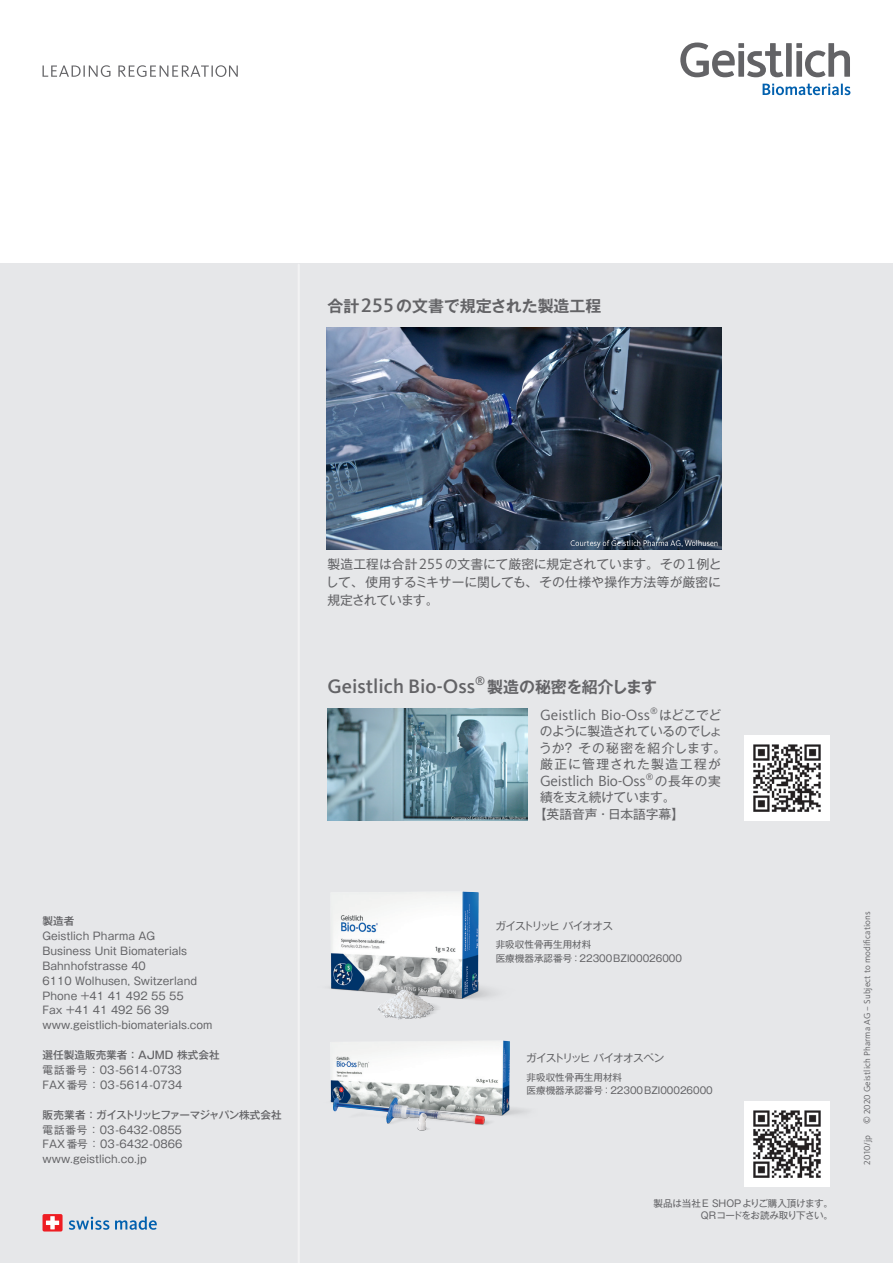
<style>
.page{position:relative;width:893px;height:1263px;background:#fff}
.page>*{position:absolute;margin:0;border:0;box-sizing:border-box;transform-origin:0 0}
.t1{font:500 20.25px "Kievit Pro";color:#636366}
.t2{font:700 15.9px "Gothic MB101 Pro De";color:#636366}
.t3{font:700 15.9px "Gothic MB101 Pro De";letter-spacing:-.02em;color:#636366}
.t4{font:15.3px "Kievit Pro";letter-spacing:-.005em;color:#636366}
.t5{font:12.75px/18.1px "Gothic MB101 Pro";color:#636366}
.t6{font:12.75px/16.5px "Gothic MB101 Pro";letter-spacing:-.025em;color:#636366;text-align:center}
.t7{font:12.75px "Gothic MB101 Pro";letter-spacing:.105em;color:#636366}
.t8{font:500 11.85px "Kievit Pro";color:#636366}
.t9{font:10.65px/14.9px "Gothic MB101 Pro";color:#636366}
.t10{font:500 10.65px "Gothic MB101 Pro";letter-spacing:-.08em;color:#636366}
.t11{font:500 10.65px "Gothic MB101 Pro";color:#636366}
.t12{font:10.65px "Gothic MB101 Pro";letter-spacing:-.06em;color:#636366}
.t13{font:10.65px "Gothic MB101 Pro";letter-spacing:-.12em;color:#636366}
.t14{font:9.6px/13.8px "Gothic MB101 Pro";color:#636366}
.t15{font:9.6px/12.8px "Gothic MB101 Pro";letter-spacing:-.02em;color:#636366;text-align:right}
.t16{font:9px "Kievit Pro";letter-spacing:.01em;color:#636366}
.t17{font:8.85px "Kievit Pro";color:#636366}
</style>
<div class="page">
<div style="left:0;top:264px;width:893px;height:999px;background:#e6e7e9"></div>
<hr style="left:298px;top:265px;width:2px;height:998px;background:#fff">
<img style="left:327px;top:327px;width:394px;height:222px">
<svg style="left:69px;top:1217px;width:40px;height:13px"></svg>
<svg style="left:115px;top:1216px;width:42px;height:14px"></svg>
<div style="left:43px;top:1214px;width:20px;height:17px;background:#ee1d23;border-radius:2px"></div>
<svg style="left:46px;top:1216px;width:13px;height:13px"></svg>
<img style="left:330px;top:891px;width:164px;height:129px">
<img style="left:330px;top:1040px;width:197px;height:91px">
<img style="left:744px;top:1101px;width:85px;height:85px">
<svg style="left:680px;top:43px;width:170px;height:34px"></svg>
<svg style="left:763px;top:84px;width:87px;height:11px"></svg>
<svg style="left:43px;top:65px;width:195px;height:12px"></svg>
<img style="left:327px;top:708px;width:200px;height:113px">
<img style="left:744px;top:736px;width:85px;height:85px">
<h2 class="t2" style="left:396px;top:292px;width:207px">の文書で規定された製造工程</h2>
<h2 class="t2" style="left:327px;top:292px;width:33px">合計</h2>
<h1 class="t1" style="left:361px;top:293px;width:34px">255</h1>
<p class="t11" style="left:43px;top:912px;width:33px">製造者</p>
<p class="t9" style="left:43px;top:927px;width:171px">Geistlich Pharma AG<br>Business Unit Biomaterials<br>Bahnhofstrasse 40<br>6110 Wolhusen, Switzerland<br>Phone +41 41 492 55 55<br>Fax +41 41 492 56 39 www.geistlich-biomaterials.com</p>
<p class="t11" style="left:43px;top:1046px;width:179px">選任製造販売業者：AJMD 株式会社</p>
<p class="t9" style="left:43px;top:1061px;width:141px">電話番号：03-5614-0733<br>FAX番号：03-5614-0734</p>
<p class="t10" style="left:43px;top:1106px;width:241px">販売業者：ガイストリッヒファーマジャパン株式会社</p>
<p class="t9" style="left:43px;top:1120px;width:141px;text-align:justify">電話番号：03-6432-0855<br>FAX番号：03-6432-0866 www.geistlich.co j p.</p>
<p class="t5" style="left:445px;top:553px;width:242px">の文書にて厳密に規定されています。その</p>
<p class="t5" style="left:697px;top:553px;width:26px">例と</p>
<p class="t5" style="left:326px;top:553px;width:397px">製造工程は合計<br>して、使用するミキサーに関しても、その仕様や操作方法等が厳密に規定されています。</p>
<h3 class="t4" style="left:419px;top:555px;width:26px">255</h3>
<h3 class="t4" style="left:687px;top:555px;width:10px">1</h3>
<p class="t8" style="left:475px;top:674px;width:12px">®</p>
<h1 class="t1" style="left:327px;top:674px;width:149px">Geistlich Bio-Oss</h1>
<h2 class="t3" style="left:487px;top:673px;width:171px">製造の秘密を紹介します</h2>
<p class="t17" style="left:650px;top:705px;width:9px">®</p>
<p class="t5" style="left:659px;top:704px;width:63px">はどこでど</p>
<h3 class="t4" style="left:540px;top:706px;width:111px">Geistlich Bio-Oss</h3>
<p class="t5" style="left:562px;top:721px;width:166px;line-height:16.5px;text-indent:-22px">のように製造されているのでしょ？その秘密を紹介します。</p>
<p class="t5" style="left:539px;top:737px;width:27px">うか</p>
<p class="t7" style="left:540px;top:754px;width:182px">厳正に管理された製造工程が</p>
<p class="t5" style="left:655px;top:770px;width:68px">の長年の実</p>
<p class="t17" style="left:646px;top:771px;width:9px">®</p>
<h3 class="t4" style="left:540px;top:772px;width:107px">Geistlich Bio-Oss</h3>
<p class="t6" style="left:534px;top:787px;width:152px">績を支え続けています。【英語音声・日本語字幕【</p>
<p class="t13" style="left:495px;top:917px;width:119px">ガイストリッヒバイオオス</p>
<p class="t14" style="left:496px;top:936px;width:188px">非吸収性骨再生用材料<br>医療機器承認番号：22300BZI00026000</p>
<p class="t12" style="left:526px;top:1049px;width:140px">ガイストリッヒバイオオスペン</p>
<p class="t14" style="left:527px;top:1068px;width:188px">非吸収性骨再生用材料<br>医療機器承認番号：22300BZI00026000</p>
<p class="t15" style="left:654px;top:1195px;width:181px">製品は当社E SHOPよりご購入頂けます。<br>QRコードをお読み取り下さい。</p>
<p class="t16" style="left:862px;top:1124px;width:214px;rotate:-90deg">© 2020 Geistlich Pharma AG – Subject to modifications</p>
<p class="t16" style="left:862px;top:1164px;width:31px;rotate:-90deg">2010/jp</p>
</div>
